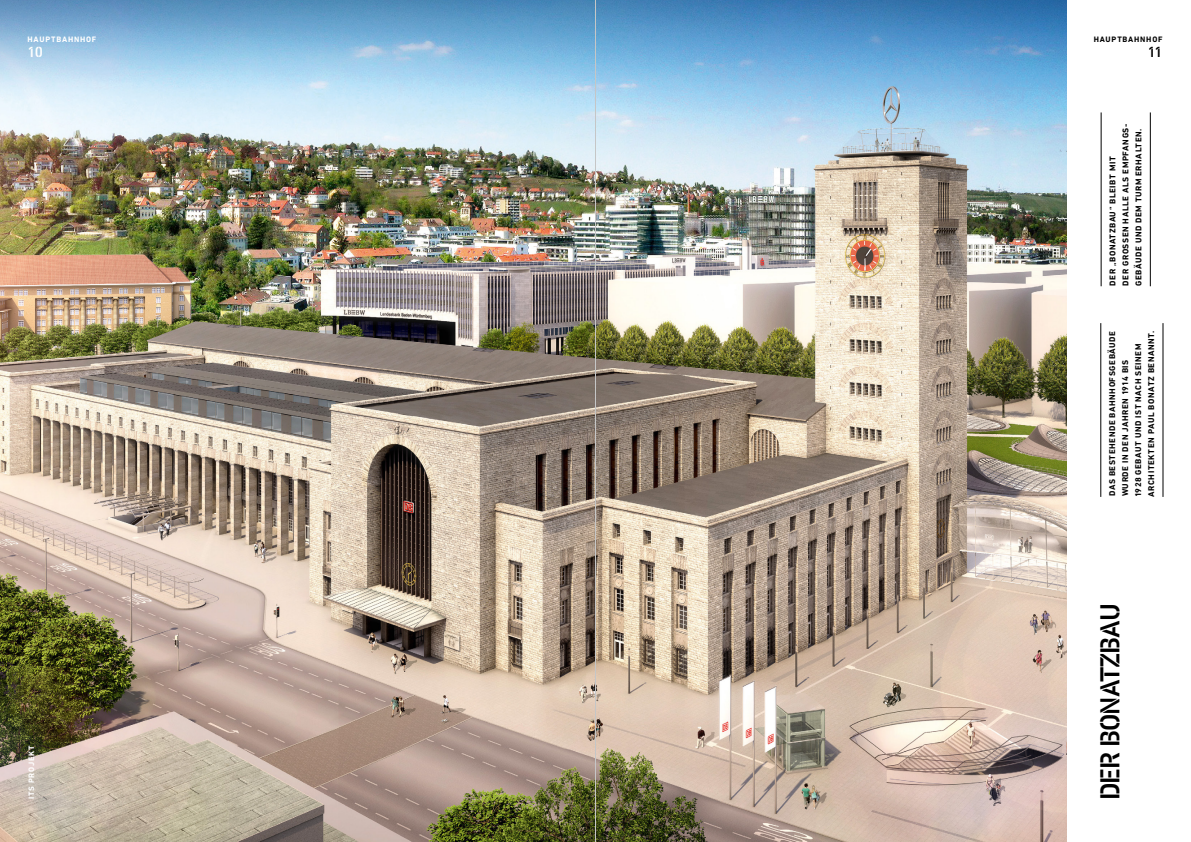
<style>
.page{position:relative;width:1191px;height:842px;background:#fff}
.page>*{position:absolute;margin:0;border:0;box-sizing:border-box;transform-origin:0 0}
.t1{font:500 28px "DIN Next Stencil";letter-spacing:-.04em;color:#000}
.t2{font:500 15px "DIN Next Stencil";color:#000}
.t3{font:500 15px "DIN Next Stencil";color:#fff}
.t4{font:700 8.5px/13px "DIN Next LT Pro";letter-spacing:.065em;color:#000}
.t5{font:700 8px "DIN Next LT Pro";letter-spacing:.095em;color:#fff}
.t6{font:700 8px "DIN Next LT Pro";letter-spacing:.095em;color:#000}
</style>
<div class="page">
<img style="left:0;top:0;width:1066px;height:842px">
<hr style="left:1100px;top:323px;width:1px;height:174px;background:#000">
<hr style="left:1162px;top:323px;width:1px;height:174px;background:#000">
<hr style="left:1100px;top:112px;width:1px;height:174px;background:#000">
<hr style="left:1150px;top:112px;width:1px;height:174px;background:#000">
<hr style="left:595px;top:0;width:1px;height:842px;background:#c5c6c6">
<p class="t5" style="left:27px;top:35px;width:70px">HAUPTBAHNHOF</p>
<p class="t6" style="left:1093px;top:35px;width:70px">HAUPTBAHNHOF</p>
<h2 class="t3" style="left:27px;top:43px;width:17px">10</h2>
<p class="t5" style="left:27px;top:799px;width:56px;rotate:-90deg">ITS PROJEKT</p>
<h2 class="t2" style="left:1147px;top:43px;width:16px">11</h2>
<p class="t4" style="left:1106px;top:286px;width:164px;rotate:-90deg">DER „BONATZBAU“ BLEIBT MIT<br>DER GROSSEN HALLE ALS EMPFANGS-<br>GEBÄUDE UND DEM TURM ERHALTEN.</p>
<p class="t4" style="left:1105px;top:497px;width:168px;rotate:-90deg">DAS BESTEHENDE BAHNHOFSGEBÄUDE<br>WURDE IN DEN JAHREN 1914 BIS<br>1928 GEBAUT UND IST NACH SEINEM<br>ARCHITEKTEN PAUL BONATZ BENANNT.</p>
<h1 class="t1" style="left:1093px;top:800px;width:198px;rotate:-90deg">DER BONATZBAU</h1>
</div>
